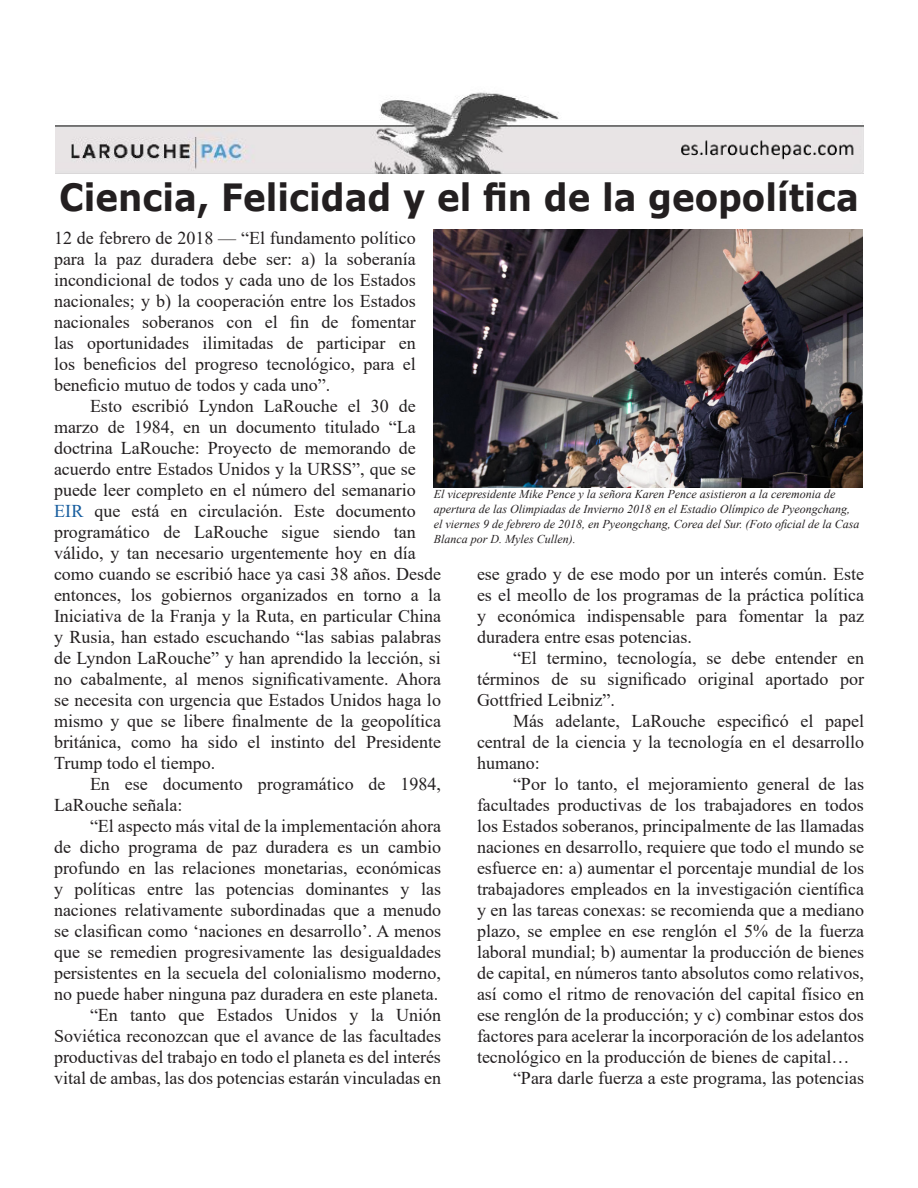
<style>
.page{position:relative;width:918px;height:1188px;background:#fff}
.page>*{position:absolute;margin:0;border:0;box-sizing:border-box;transform-origin:0 0}
.t1{font:700 37.5px "Verdana";color:#231f20;scale:.91 1}
.Body_text{font:18px/21px "Times New Roman";color:#231f20;text-align:justify}
.t2{font:italic 12px/15px "Times New Roman";color:#231f20}
.s1{color:#175d9e}
</style>
<div class="page">
<img style="left:56px;top:92px;width:808px;height:82px">
<img style="left:434px;top:229px;width:429px;height:259px">
<p class="t1" style="left:59px;top:171px;width:880px">Ciencia, Felicidad y el fin de la geopolítica</p>
<p class="Body_text" style="left:54px;top:227px;width:363px">12 de febrero de 2018 — “El fundamento político para la paz duradera debe ser: a) la soberanía incondicional de todos y cada uno de los Estados nacionales; y b) la cooperación entre los Estados nacionales soberanos con el fin de fomentar las oportunidades ilimitadas de participar en los beneficios del progreso tecnológico, para el beneficio mutuo de todos y cada uno”.</p>
<p class="Body_text" style="left:54px;top:395px;width:389px;text-align:left;text-indent:36px">Esto escribió Lyndon LaRouche el 30 de marzo de 1984, en un documento titulado “La doctrina LaRouche: Proyecto de memorando de acuerdo entre Estados Unidos y la URSS”, que se puede leer completo en el número del semanario <span class="s1">EIR</span> que está en circulación. Este documento programático de LaRouche sigue siendo tan válido, y tan necesario urgentemente hoy en día como cuando se escribió hace ya casi 38 años. Desde entonces, los gobiernos organizados en torno a la Iniciativa de la Franja y la Ruta, en particular China y Rusia, han estado escuchando “las sabias palabras de Lyndon LaRouche” y han aprendido la lección, si no cabalmente, al menos significativamente. Ahora se necesita con urgencia que Estados Unidos haga lo mismo y que se libere finalmente de la geopolítica británica, como ha sido el instinto del Presidente Trump todo el tiempo.</p>
<p class="Body_text" style="left:54px;top:773px;width:389px;text-indent:36px">En ese documento programático de 1984,<br>LaRouche señala:</p>
<p class="Body_text" style="left:54px;top:815px;width:389px;text-indent:36px">“El aspecto más vital de la implementación ahora de dicho programa de paz duradera es un cambio profundo en las relaciones monetarias, económicas y políticas entre las potencias dominantes y las naciones relativamente subordinadas que a menudo se clasifican como ‘naciones en desarrollo’. A menos que se remedien progresivamente las desigualdades persistentes en la secuela del colonialismo moderno, no puede haber ninguna paz duradera en este planeta.</p>
<p class="Body_text" style="left:54px;top:1004px;width:389px;text-indent:36px">“En tanto que Estados Unidos y la Unión Soviética reconozcan que el avance de las facultades productivas del trabajo en todo el planeta es del interés vital de ambas, las dos potencias estarán vinculadas en</p>
<p class="t2" style="left:434px;top:487px;width:427px">El vicepresidente Mike Pence y la señora Karen Pence asistieron a la ceremonia de apertura de las Olimpiadas de Invierno 2018 en el Estadio Olímpico de Pyeongchang, el viernes 9 de febrero de 2018, en Pyeongchang, Corea del Sur. (Foto oficial de la Casa Blanca por D. Myles Cullen).</p>
<p class="Body_text" style="left:477px;top:563px;width:389px">ese grado y de ese modo por un interés común. Este es el meollo de los programas de la práctica política y económica indispensable para fomentar la paz duradera entre esas potencias.</p>
<p class="Body_text" style="left:477px;top:647px;width:389px;text-indent:36px">“El termino, tecnología, se debe entender en términos de su significado original aportado por Gottfried Leibniz”.</p>
<p class="Body_text" style="left:477px;top:710px;width:389px;text-indent:36px">Más adelante, LaRouche especificó el papel central de la ciencia y la tecnología en el desarrollo humano:</p>
<p class="Body_text" style="left:477px;top:773px;width:389px;text-indent:36px">“Por lo tanto, el mejoramiento general de las facultades productivas de los trabajadores en todos los Estados soberanos, principalmente de las llamadas naciones en desarrollo, requiere que todo el mundo se esfuerce en: a) aumentar el porcentaje mundial de los trabajadores empleados en la investigación científica y en las tareas conexas: se recomienda que a mediano plazo, se emplee en ese renglón el 5% de la fuerza laboral mundial; b) aumentar la producción de bienes de capital, en números tanto absolutos como relativos, así como el ritmo de renovación del capital físico en ese renglón de la producción; y c) combinar estos dos factores para acelerar la incorporación de los adelantos tecnológico en la producción de bienes de capital…</p>
<p class="Body_text" style="left:513px;top:1067px;width:353px">“Para darle fuerza a este programa, las potencias</p>
</div>
